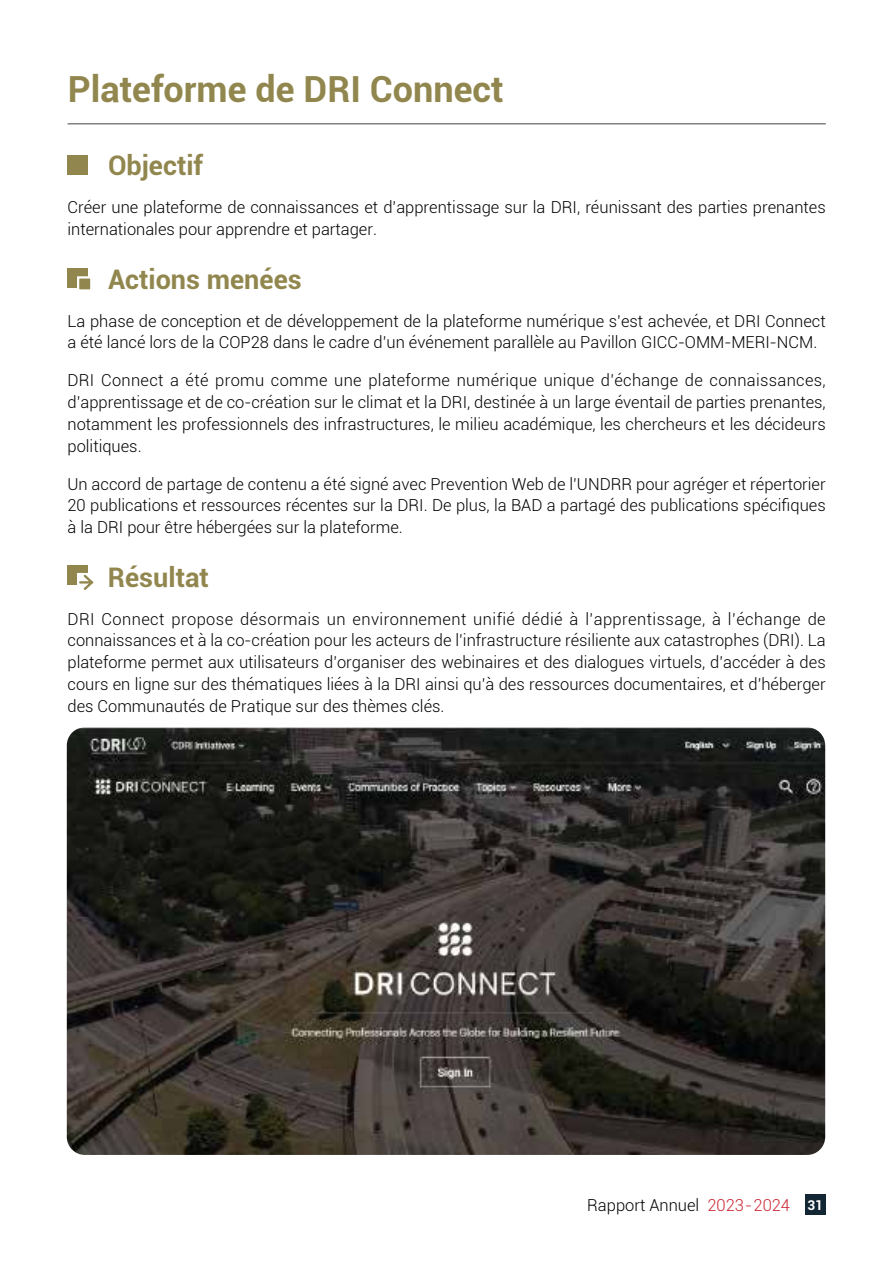
<style>
.page{position:relative;width:893px;height:1263px;background:#fff}
.page>*{position:absolute;margin:0;border:0;box-sizing:border-box;transform-origin:0 0}
.t1{font:700 36px "Roboto";color:#91874e}
.t2{font:700 27px "Roboto";color:#91874e}
.t3{font:300 16.5px/21.8px "Roboto";color:#000;text-align:justify}
.s1{color:#cb2433}
.s2{font-weight:700;font-size:13.5px;color:#fff}
</style>
<div class="page">
<div style="left:805px;top:1195px;width:20px;height:20px;background:#122633"></div>
<div style="left:68px;top:155px;width:20px;height:20px;background:#91874e"></div>
<div style="left:68px;top:268px;width:20px;height:20px;background:#91874e"></div>
<div style="left:77px;top:276px;width:15px;height:16px;background:#91874e;border:2px solid #fff"></div>
<div style="left:68px;top:565px;width:20px;height:20px;background:#91874e"></div>
<div style="left:77px;top:573px;width:15px;height:15px;background:#fff"></div>
<svg style="left:80px;top:573px;width:14px;height:17px"></svg>
<hr style="left:68px;top:123px;width:758px;height:2px;background:#808285">
<img style="left:67px;top:727px;width:758px;height:428px">
<h1 class="t1" style="left:68px;top:64px;width:437px">Plateforme de DRI Connect</h1>
<h2 class="t2" style="left:108px;top:147px;width:97px">Objectif</h2>
<p class="t3" style="left:68px;top:196px;width:760px">Créer une plateforme de connaissances et d’apprentissage sur la DRI, réunissant des parties prenantes internationales pour apprendre et partager.</p>
<h2 class="t2" style="left:108px;top:260px;width:195px">Actions menées</h2>
<p class="t3" style="left:68px;top:309px;width:760px">La phase de conception et de développement de la plateforme numérique s’est achevée, et DRI Connect a été lancé lors de la COP28 dans le cadre d’un événement parallèle au Pavillon GICC-OMM-MERI-NCM.</p>
<p class="t3" style="left:68px;top:369px;width:760px">DRI Connect a été promu comme une plateforme numérique unique d’échange de connaissances, d’apprentissage et de co-création sur le climat et la DRI, destinée à un large éventail de parties prenantes, notamment les professionnels des infrastructures, le milieu académique, les chercheurs et les décideurs politiques.</p>
<p class="t3" style="left:68px;top:472px;width:760px">Un accord de partage de contenu a été signé avec Prevention Web de l’UNDRR pour agréger et répertorier 20 publications et ressources récentes sur la DRI. De plus, la BAD a partagé des publications spécifiques à la DRI pour être hébergées sur la plateforme.</p>
<h2 class="t2" style="left:108px;top:558px;width:102px">Résultat</h2>
<p class="t3" style="left:68px;top:607px;width:760px">DRI Connect propose désormais un environnement unifié dédié à l’apprentissage, à l’échange de connaissances et à la co-création pour les acteurs de l’infrastructure résiliente aux catastrophes (DRI). La plateforme permet aux utilisateurs d’organiser des webinaires et des dialogues virtuels, d’accéder à des cours en ligne sur des thématiques liées à la DRI ainsi qu’à des ressources documentaires, et d’héberger des Communautés de Pratique sur des thèmes clés.</p>
<p class="t3" style="left:587px;top:1194px;width:237px">Rapport Annuel <span class="s1">2023-2024</span> <span class="s2">31</span></p>
</div>
